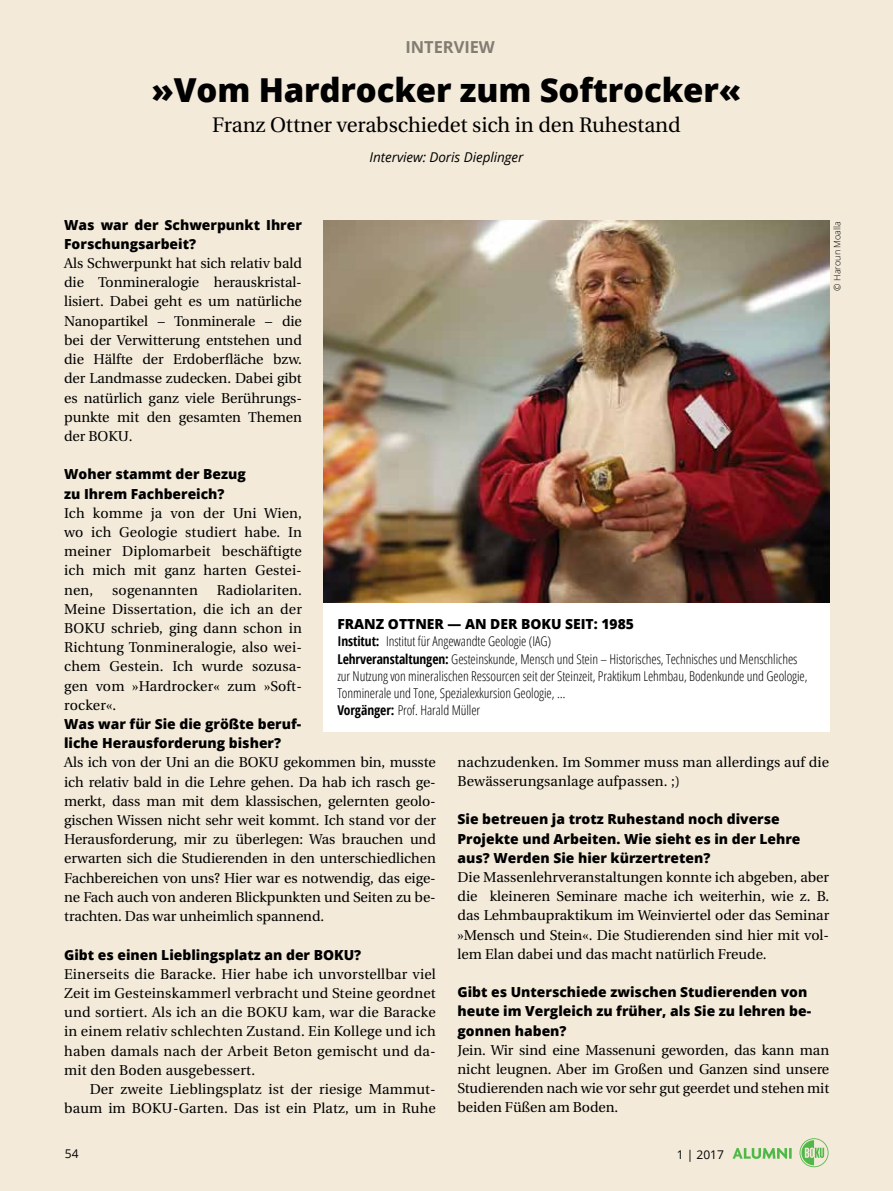
<style>
.page{position:relative;width:893px;height:1191px;background:#f3ead9}
.page>*{position:absolute;margin:0;border:0;box-sizing:border-box;transform-origin:0 0}
.t1{font:800 33px "Open Sans";letter-spacing:-.005em;color:#000}
.t2{font:21px "Utopia";letter-spacing:-.005em;color:#000}
.t3{font:700 16.5px "Open Sans";letter-spacing:-.005em;color:#827d72}
.t4{font:14.25px/19.2px "Utopia";letter-spacing:.01em;color:#000;text-align:justify}
.t5{font:800 13.8px/19.2px "Open Sans";color:#000}
.t6{font:300 condensed 13.5px/17.2px "Open Sans";letter-spacing:-.005em;color:#000}
.t7{font:italic 13.5px "Open Sans";letter-spacing:-.005em;color:#000}
.t8{font:12px "Open Sans";color:#000}
.t9{font:300 9px "Open Sans";color:#000}
.s1{font-weight:700}
</style>
<div class="page">
<svg style="left:733px;top:1148px;width:59px;height:10px"></svg>
<svg style="left:799px;top:1138px;width:29px;height:29px"></svg>
<div style="left:323px;top:301px;width:506px;height:430px;background:#fff"></div>
<img style="left:323px;top:220px;width:506px;height:382px">
<p class="t3" style="left:406px;top:35px;width:91px">INTERVIEW</p>
<h1 class="t1" style="left:152px;top:65px;width:591px">»Vom Hardrocker zum Softrocker«</h1>
<h2 class="t2" style="left:212px;top:113px;width:470px">Franz Ottner verabschiedet sich in den Ruhestand</h2>
<p class="t7" style="left:369px;top:148px;width:155px">Interview: Doris Dieplinger</p>
<p class="t5" style="left:64px;top:214px;width:239px">Was war der Schwerpunkt Ihrer<br>Forschungsarbeit?</p>
<p class="t4" style="left:64px;top:254px;width:239px">Als Schwerpunkt hat sich relativ bald die Tonmineralogie herauskristal&shy;lisiert. Dabei geht es um natürliche Nanopartikel – Tonminerale – die bei der Verwitterung entstehen und die Hälfte der Erdoberfläche bzw. der Landmasse zudecken. Dabei gibt es natürlich ganz viele Berührungs&shy;punkte mit den gesamten Themen der BOKU.</p>
<p class="t5" style="left:64px;top:464px;width:183px">Woher stammt der Bezug zu Ihrem Fachbereich?</p>
<p class="t4" style="left:64px;top:503px;width:239px">Ich komme ja von der Uni Wien, wo ich Geologie studiert habe. In meiner Diplomarbeit beschäftigte ich mich mit ganz harten Gestei&shy;nen,</p>
<p class="t9" style="left:831px;top:291px;width:71px;rotate:-90deg">© Haroun Moalla</p>
<p class="t4" style="left:64px;top:580px;width:239px;text-indent:153px">Radiolariten.<br>Meine Dissertation, die ich an der BOKU schrieb, ging dann schon in Richtung Tonmineralogie, also wei&shy;chem Gestein. Ich wurde sozusa&shy;gen vom »Hardrocker« zum »Soft&shy;rocker«.</p>
<p class="t5" style="left:64px;top:713px;width:239px">Was war für Sie die größte beruf&shy;liche Herausforderung bisher?</p>
<p class="t4" style="left:64px;top:753px;width:373px">Als ich von der Uni an die BOKU gekommen bin, musste ich relativ bald in die Lehre gehen. Da hab ich rasch ge&shy;merkt, dass man mit dem klassischen, gelernten geolo&shy;gischen Wissen nicht sehr weit kommt. Ich stand vor der Herausforderung, mir zu überlegen: Was brauchen und erwarten sich die Studierenden in den unterschiedlichen Fachbereichen von uns? Hier war es notwendig, das eige&shy;ne Fach auch von anderen Blickpunkten und Seiten zu be&shy;trachten. Das war unheimlich spannend.</p>
<p class="t5" style="left:64px;top:944px;width:298px">Gibt es einen Lieblingsplatz an der BOKU?</p>
<p class="t4" style="left:64px;top:964px;width:373px">Einerseits die Baracke. Hier habe ich unvorstellbar viel Zeit im Gesteinskammerl verbracht und Steine geordnet und sortiert. Als ich an die BOKU kam, war die Baracke in einem relativ schlechten Zustand. Ein Kollege und ich haben damals nach der Arbeit Beton gemischt und da&shy;mit den Boden ausgebessert.</p>
<p class="t4" style="left:64px;top:1079px;width:373px;text-align:right">Der zweite Lieblingsplatz ist der riesige Mammut&shy;baum im BOKU-Garten. Das ist ein Platz, um in Ruhe</p>
<p class="t4" style="left:112px;top:580px;width:87px">sogenannten</p>
<p class="t5" style="left:337px;top:614px;width:298px">FRANZ OTTNER — AN DER BOKU SEIT: 1985</p>
<p class="t6" style="left:337px;top:632px;width:472px"><span class="s1">Institut:</span> Institut für Angewandte Geologie (IAG)<br><span class="s1">Lehrveranstaltungen:</span> Gesteinskunde, Mensch und Stein – Historisches, Technisches und Menschliches zur Nutzung von mineralischen Ressourcen seit der Steinzeit, Praktikum Lehmbau, Bodenkunde und Geologie, Tonminerale und Tone, Spezialexkursion Geologie, …<br><span class="s1">Vorgänger:</span> Prof. Harald Müller</p>
<p class="t4" style="left:457px;top:752px;width:373px">nachzudenken. Im Sommer muss man allerdings auf die<br>Bewässerungsanlage aufpassen. ;)</p>
<p class="t5" style="left:457px;top:809px;width:344px">Sie betreuen ja trotz Ruhestand noch diverse<br>Projekte und Arbeiten. Wie sieht es in der Lehre aus? Werden Sie hier kürzertreten?</p>
<p class="t4" style="left:457px;top:868px;width:373px">Die Massenlehrveranstaltungen konnte ich abgeben, aber die kleineren Seminare mache ich weiterhin, wie z. B. das Lehmbaupraktikum im Weinviertel oder das Seminar »Mensch und Stein«. Die Studierenden sind hier mit vol&shy;lem Elan dabei und das macht natürlich Freude.</p>
<p class="t5" style="left:457px;top:982px;width:355px">Gibt es Unterschiede zwischen Studierenden von heute im Vergleich zu früher, als Sie zu lehren be&shy;gonnen haben?</p>
<p class="t4" style="left:457px;top:1040px;width:373px">Jein. Wir sind eine Massenuni geworden, das kann man nicht leugnen. Aber im Großen und Ganzen sind unsere Studierenden nach wie vor sehr gut geerdet und stehen mit beiden Füßen am Boden.</p>
<p class="t8" style="left:65px;top:1145px;width:15px">54</p>
<p class="t8" style="left:677px;top:1146px;width:49px">1 | 2017</p>
</div>
